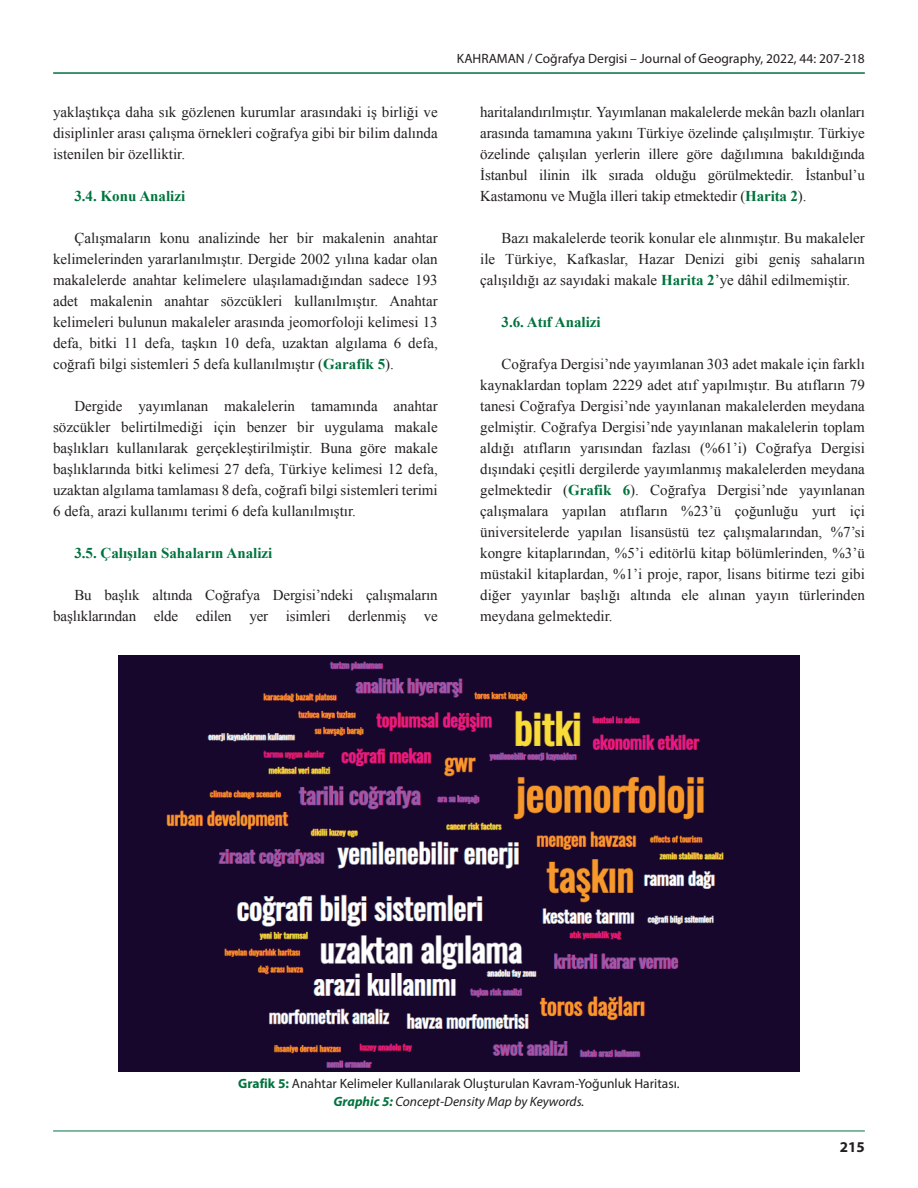
<style>
.page{position:relative;width:918px;height:1188px;background:#fff}
.page>*{position:absolute;margin:0;border:0;box-sizing:border-box;transform-origin:0 0}
.t1{font:15px/21px "Times New Roman";color:#231f20;text-align:justify}
.t2{font:700 15px "Times New Roman";color:#00733d}
.t3{font:700 15px "Myriad Pro";color:#231f20}
.t4{font:13.5px/17.2px "Myriad Pro";color:#231f20;text-align:center}
.s1{font-weight:700;color:#00733d}
.s2{font-weight:700;font-style:italic;color:#00733d}
.s3{font-style:italic}
</style>
<div class="page">
<hr style="left:53px;top:72px;width:812px;height:2px;background:#00733d">
<hr style="left:53px;top:1131px;width:812px;height:1px;background:#00733d">
<img style="left:119px;top:655px;width:680px;height:416px">
<p class="t1" style="left:53px;top:101px;width:386px">yaklaştıkça daha sık gözlenen kurumlar arasındaki iş birliği ve disiplinler arası çalışma örnekleri coğrafya gibi bir bilim dalında istenilen bir özelliktir.</p>
<p class="t2" style="left:74px;top:185px;width:112px">3.4. Konu Analizi</p>
<p class="t1" style="left:53px;top:227px;width:386px;text-indent:21px">Çalışmaların konu analizinde her bir makalenin anahtar kelimelerinden yararlanılmıştır. Dergide 2002 yılına kadar olan makalelerde anahtar kelimelere ulaşılamadığından sadece 193 adet makalenin anahtar sözcükleri kullanılmıştır. Anahtar kelimeleri bulunun makaleler arasında jeomorfoloji kelimesi 13 defa, bitki 11 defa, taşkın 10 defa, uzaktan algılama 6 defa, coğrafi bilgi sistemleri 5 defa kullanılmıştır (<span class="s1">Garafik 5</span>).</p>
<p class="t1" style="left:53px;top:395px;width:386px;text-indent:21px">Dergide yayımlanan makalelerin tamamında anahtar sözcükler belirtilmediği için benzer bir uygulama makale başlıkları kullanılarak gerçekleştirilmiştir. Buna göre makale başlıklarında bitki kelimesi 27 defa, Türkiye kelimesi 12 defa, uzaktan algılama tamlaması 8 defa, coğrafi bilgi sistemleri terimi 6 defa, arazi kullanımı terimi 6 defa kullanılmıştır.</p>
<p class="t2" style="left:74px;top:542px;width:199px">3.5. Çalışılan Sahaların Analizi</p>
<p class="t1" style="left:53px;top:584px;width:386px;text-align:right">Bu başlık altında Coğrafya Dergisi’ndeki çalışmaların başlıklarından elde edilen yer isimleri derlenmiş ve</p>
<p class="t4" style="left:457px;top:50px;width:409px">KAHRAMAN / Coğrafya Dergisi – Journal of Geography, 2022, 44: 207-218</p>
<p class="t1" style="left:480px;top:101px;width:386px">haritalandırılmıştır. Yayımlanan makalelerde mekân bazlı olanları arasında tamamına yakını Türkiye özelinde çalışılmıştır. Türkiye özelinde çalışılan yerlerin illere göre dağılımına bakıldığında İstanbul ilinin ilk sırada olduğu görülmektedir. İstanbul’u Kastamonu ve Muğla illeri takip etmektedir (<span class="s1">Harita 2</span>).</p>
<p class="t1" style="left:480px;top:227px;width:386px;text-indent:21px">Bazı makalelerde teorik konular ele alınmıştır. Bu makaleler ile Türkiye, Kafkaslar, Hazar Denizi gibi geniş sahaların çalışıldığı az sayıdaki makale <span class="s1">Harita 2</span>’ye dâhil edilmemiştir.</p>
<p class="t2" style="left:502px;top:311px;width:101px">3.6. Atıf Analizi</p>
<p class="t1" style="left:480px;top:353px;width:386px;text-indent:21px">Coğrafya Dergisi’nde yayımlanan 303 adet makale için farklı kaynaklardan toplam 2229 adet atıf yapılmıştır. Bu atıfların 79 tanesi Coğrafya Dergisi’nde yayınlanan makalelerden meydana gelmiştir. Coğrafya Dergisi’nde yayınlanan makalelerin toplam aldığı atıfların yarısından fazlası (%61’i) Coğrafya Dergisi dışındaki çeşitli dergilerde yayımlanmış makalelerden meydana gelmektedir (<span class="s1">Grafik 6</span>). Coğrafya Dergisi’nde yayınlanan çalışmalara yapılan atıfların %23’ü çoğunluğu yurt içi üniversitelerde yapılan lisansüstü tez çalışmalarından, %7’si kongre kitaplarından, %5’i editörlü kitap bölümlerinden, %3’ü müstakil kitaplardan, %1’i proje, rapor, lisans bitirme tezi gibi diğer yayınlar başlığı altında ele alınan yayın türlerinden meydana gelmektedir.</p>
<p class="t4" style="left:238px;top:1075px;width:443px"><span class="s1">Grafik 5:</span> Anahtar Kelimeler Kullanılarak Oluşturulan Kavram-Yoğunluk Haritası.<br><span class="s2">Graphic 5:</span> <span class="s3">Concept-Density Map by Keywords.</span></p>
<p class="t3" style="left:840px;top:1137px;width:26px">215</p>
</div>
